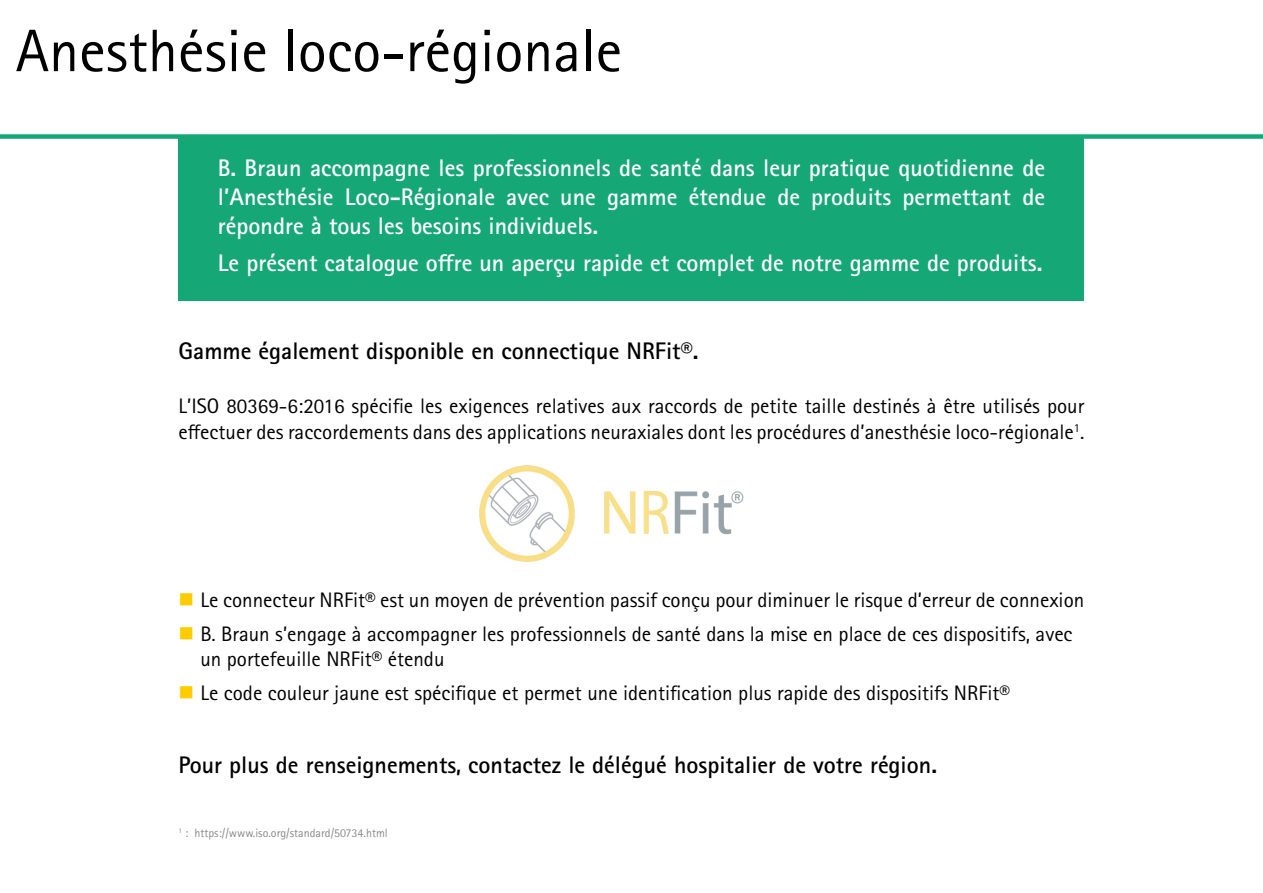
<style>
.page{position:relative;width:1263px;height:893px;background:#fff}
.page>*{position:absolute;margin:0;border:0;box-sizing:border-box;transform-origin:0 0}
.t1{font:60px "Rotis Sans Serif Pro";color:#000}
.t2{font:700 24px/28.8px "Rotis Sans Serif Pro";color:#fff;text-align:justify}
.t3{font:700 24px "Rotis Sans Serif Pro";color:#000}
.t4{font:21px/25.2px "Rotis Sans Serif Pro";color:#000}
.t5{font:12px "Rotis Sans Serif Pro";color:#87888a}
.s1{color:#fecc00}
</style>
<div class="page">
<div style="left:0;top:134px;width:1263px;height:5px;background:#15a876"></div>
<div style="left:179px;top:135px;width:905px;height:166px;background:#15a876"></div>
<img style="left:604px;top:491px;width:140px;height:44px">
<img style="left:479px;top:465px;width:96px;height:97px">
<h1 class="t1" style="left:16px;top:15px;width:608px">Anesthésie loco-régionale</h1>
<p class="t2" style="left:218px;top:153px;width:829px">B. Braun accompagne les professionnels de santé dans leur pratique quotidienne de l’Anesthésie Loco-Régionale avec une gamme étendue de produits permettant de répondre à tous les besoins individuels.</p>
<p class="t2" style="left:218px;top:248px;width:826px">Le présent catalogue offre un aperçu rapide et complet de notre gamme de produits.</p>
<p class="t3" style="left:179px;top:336px;width:521px">Gamme également disponible en connectique NRFit®.</p>
<p class="t4" style="left:179px;top:394px;width:907px">L’ISO 80369-6:2016 spécifie les exigences relatives aux raccords de petite taille destinés à être utilisés pour effectuer des raccordements dans des applications neuraxiales dont les procédures d’anesthésie loco-régionale<sup>1</sup>.</p>
<p class="t4" style="left:179px;top:588px;width:907px"><span class="s1">■</span> Le connecteur NRFit® est un moyen de prévention passif conçu pour diminuer le risque d’erreur de connexion</p>
<p class="t4" style="left:200px;top:621px;width:874px;text-indent:-22px"><span class="s1">■</span> B. Braun s’engage à accompagner les professionnels de santé dans la mise en place de ces dispositifs, avec un portefeuille NRFit® étendu</p>
<p class="t4" style="left:179px;top:680px;width:833px"><span class="s1">■</span> Le code couleur jaune est spécifique et permet une identification plus rapide des dispositifs NRFit®</p>
<p class="t3" style="left:179px;top:750px;width:760px">Pour plus de renseignements, contactez le délégué hospitalier de votre région.</p>
<p class="t5" style="left:179px;top:826px;width:211px"><sup>1</sup> : https://www.iso.org/standard/50734.html</p>
</div>
